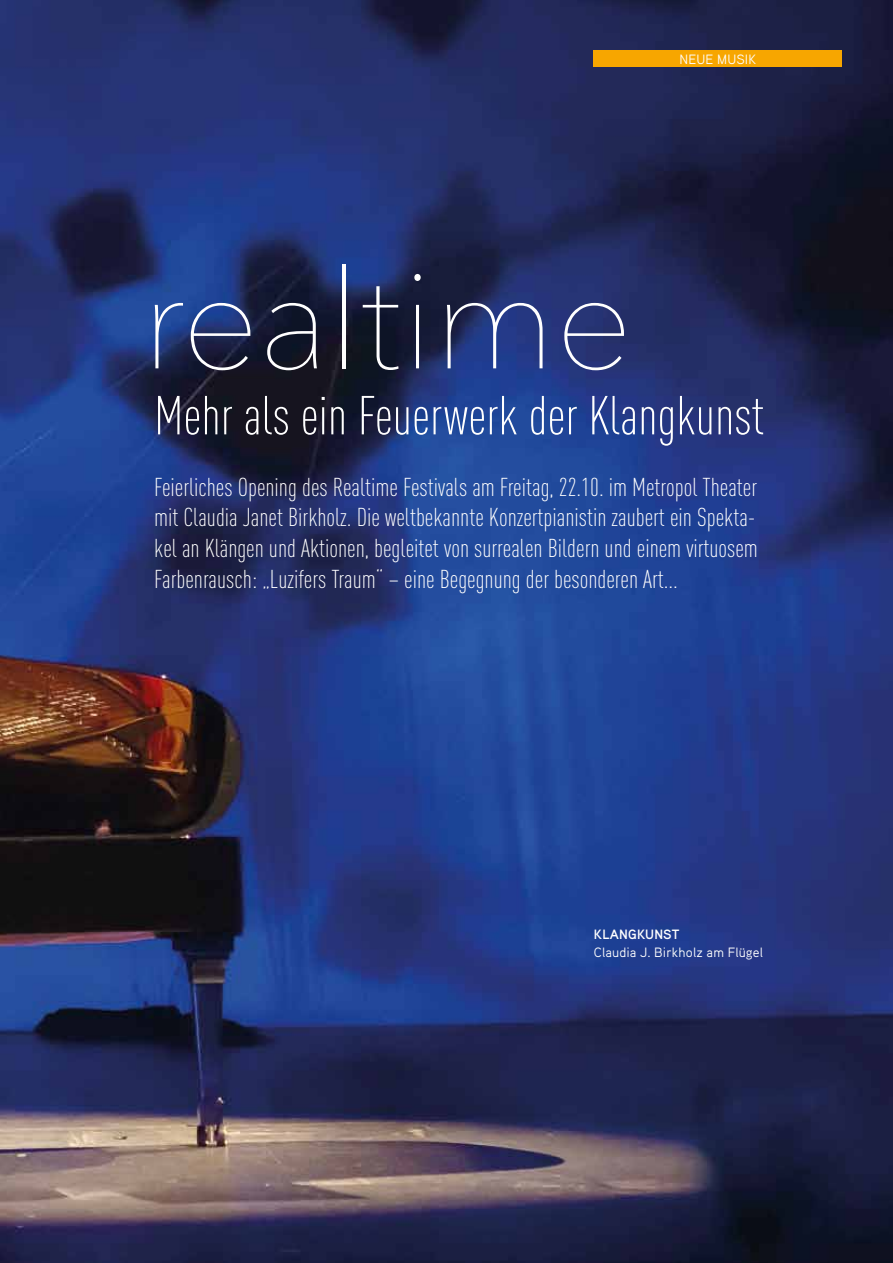
<style>
.page{position:relative;width:893px;height:1263px;background:#fff}
.page>*{position:absolute;margin:0;border:0;box-sizing:border-box;transform-origin:0 0}
.t1{font:200 138px "Avenir Next";color:#fff}
.t2{font:300 54px "DIN Cond";color:#fff}
.t3{font:300 25.5px/30.6px "DIN Cond";color:#fff;text-align:justify}
.t4{font:13.5px "Aaux Pro";letter-spacing:.01em;color:#fff}
.t5{font:700 13.5px "Aaux Pro";letter-spacing:.015em;color:#fff}
</style>
<div class="page">
<img style="left:0;top:0;width:893px;height:1263px">
<div style="left:594px;top:50px;width:248px;height:17px;background:#f7a600"></div>
<p class="t4" style="left:680px;top:53px;width:78px">NEUE MUSIK</p>
<h1 class="t1" style="left:141px;top:240px;width:493px">realtime</h1>
<h2 class="t2" style="left:154px;top:394px;width:612px">Mehr als ein Feuerwerk der Klangkunst</h2>
<p class="t3" style="left:154px;top:474px;width:605px">Feierliches Opening des Realtime Festivals am Freitag, 22.10. im Metropol Theater mit Claudia Janet Birkholz. Die weltbekannte Konzertpianistin zaubert ein Spekta&shy;kel an Klängen und Aktionen, begleitet von surrealen Bildern und einem virtuosem Farbenrausch: „Luzifers Traum“ – eine Begegnung der besonderen Art...</p>
<p class="t5" style="left:594px;top:929px;width:87px">KLANGKUNST</p>
<p class="t4" style="left:594px;top:947px;width:171px">Claudia J. Birkholz am Flügel</p>
</div>
